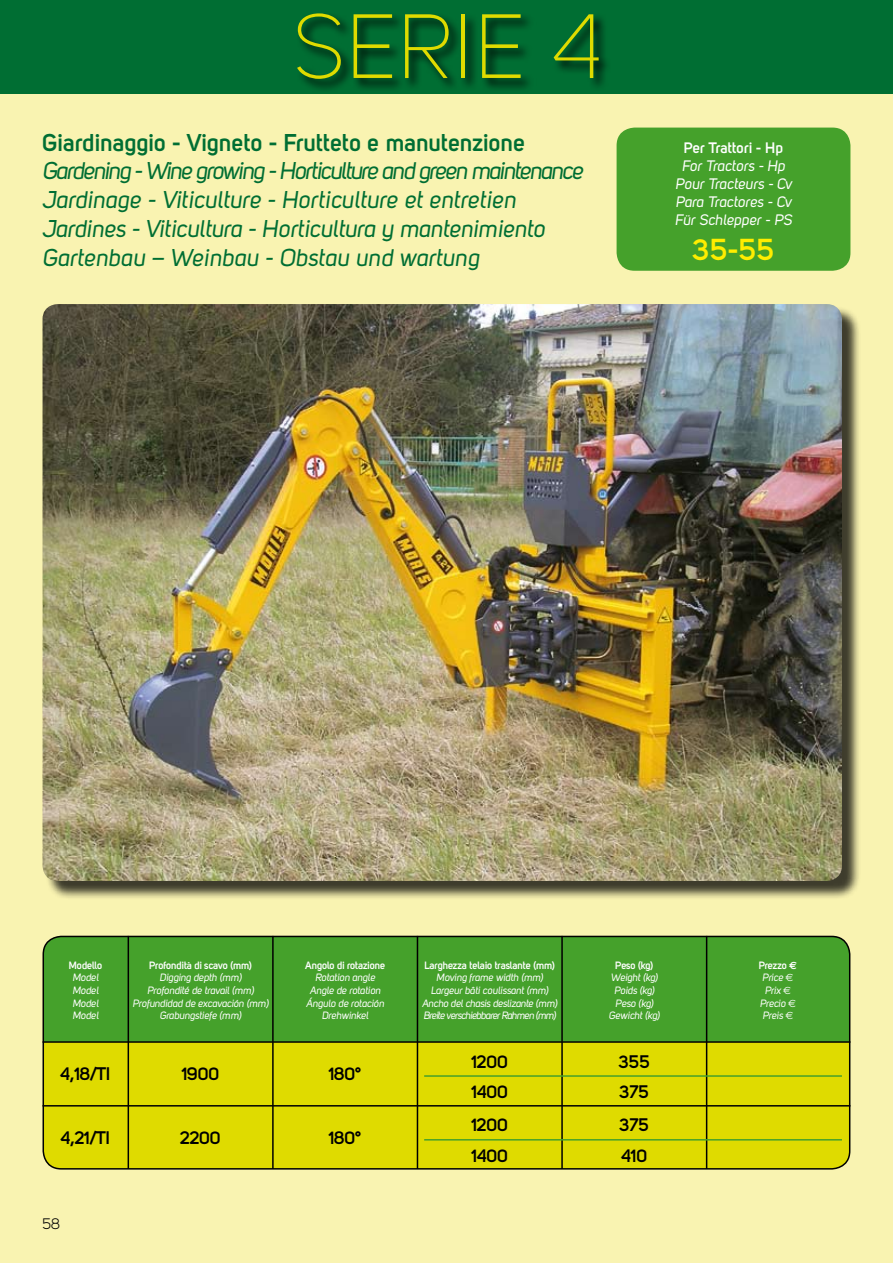
<style>
.page{position:relative;width:893px;height:1263px;background:#f9f3b1}
.page>*{position:absolute;margin:0;border:0;box-sizing:border-box;transform-origin:0 0}
.t1{font:90px "Uni Sans Light";color:#dfdb00}
.t2{font:700 30px "Uni Sans Semi";color:#ffed00}
.t3{font:24px/28.8px "Uni Sans Regular Italic";letter-spacing:-.01em;color:#006e33}
.t4{font:700 24px "Uni Sans Semi";color:#006e33}
.t5{font:700 18px "Uni Sans Semi";letter-spacing:-.02em;color:#000}
.t6{font:15px/18px "Uni Sans Regular Italic";color:#fff;text-align:center}
.t7{font:700 15px "Uni Sans Semi";letter-spacing:-.005em;color:#fff}
.t8{font:15px "Uni Sans Book";color:#000}
.t9{font:10.5px/12.6px "Uni Sans Regular Italic";letter-spacing:-.02em;color:#fff;text-align:center}
.t10{font:700 10.5px "Uni Sans Semi";letter-spacing:-.02em;color:#fff}
.s1{font-family:"Euro Sans"}
</style>
<div class="page">
<div style="left:0;top:0;width:893px;height:94px;background:#006e33"></div>
<svg style="left:299px;top:15px;width:308px;height:75px"></svg>
<div style="left:617px;top:128px;width:233px;height:143px;background:#45a12b;border-radius:18px"></div>
<div style="left:45px;top:306px;width:816px;height:594px;background:#000;opacity:.75"></div>
<img style="left:43px;top:304px;width:799px;height:577px">
<div style="left:43px;top:936px;width:807px;height:233px;background:#45a12b;border-radius:18px"></div>
<div style="left:43px;top:1042px;width:807px;height:127px;background:#dfdb00"></div>
<div style="left:43px;top:936px;width:807px;height:233px;border:2px solid #000;border-radius:18px"></div>
<hr style="left:43px;top:1041px;width:807px;height:2px;background:#000">
<hr style="left:43px;top:1105px;width:807px;height:1px;background:#000">
<hr style="left:128px;top:936px;width:1px;height:233px;background:#000">
<hr style="left:272px;top:936px;width:2px;height:233px;background:#000">
<hr style="left:417px;top:936px;width:1px;height:233px;background:#000">
<hr style="left:561px;top:936px;width:2px;height:233px;background:#000">
<hr style="left:706px;top:936px;width:1px;height:233px;background:#000">
<hr style="left:424px;top:1075px;width:418px;height:2px;background:#45a12b">
<hr style="left:424px;top:1139px;width:418px;height:1px;background:#45a12b">
<h1 class="t1" style="left:292px;top:-4px;width:310px">SERIE 4</h1>
<h3 class="t4" style="left:43px;top:128px;width:484px">Giardinaggio - Vigneto - Frutteto e manutenzione</h3>
<h3 class="t3" style="left:43px;top:156px;width:542px">Gardening - Wine growing - Horticulture and green maintenance Jardinage - Viticulture - Horticulture et entretien Jardines - Viticultura - Horticultura y mantenimiento Gartenbau – Weinbau - Obstau und wartung</h3>
<h3 class="t7" style="left:684px;top:139px;width:101px">Per Trattori - Hp</h3>
<h3 class="t6" style="left:675px;top:157px;width:119px">For Tractors - Hp<br>Pour Tracteurs - Cv<br>Para Tractores - Cv<br>Für Schlepper - PS</h3>
<h2 class="t2" style="left:692px;top:232px;width:84px">35-55</h2>
<p class="t10" style="left:69px;top:959px;width:35px">Modello</p>
<p class="t9" style="left:72px;top:971px;width:28px;text-align:justify">Model Model Model Model</p>
<p class="t10" style="left:149px;top:959px;width:104px">Profondità di scavo (mm)</p>
<p class="t9" style="left:133px;top:971px;width:138px">Digging depth (mm)<br>Profondité de travail (mm)<br>Profundidad de excavación (mm)<br>Grabungstiefe (mm)</p>
<p class="t10" style="left:305px;top:959px;width:82px">Angolo di rotazione</p>
<p class="t9" style="left:306px;top:971px;width:80px">Rotation angle<br>Angle de rotation<br>Ángulo de rotación<br>Drehwinkel</p>
<p class="t10" style="left:424px;top:959px;width:132px">Larghezza telaio traslante (mm)</p>
<p class="t9" style="left:422px;top:971px;width:137px">Moving frame width (mm)<br>Largeur bâti coulissant (mm)<br>Ancho del chasis deslizante (mm)<br>Breite verschiebbarer Rahmen (mm)</p>
<p class="t10" style="left:615px;top:959px;width:40px">Peso (kg)</p>
<p class="t9" style="left:609px;top:971px;width:52px">Weight (kg)<br>Poids (kg)<br>Peso (kg)<br>Gewicht (kg)</p>
<p class="t10" style="left:759px;top:959px;width:40px">Prezzo <span class="s1">(</span></p>
<p class="t9" style="left:760px;top:971px;width:38px">Price <span class="s1">E<br></span>Prix <span class="s1">E<br></span>Precio <span class="s1">E<br></span>Preis <span class="s1">E</span></p>
<h3 class="t5" style="left:60px;top:1063px;width:52px">4,18/TI</h3>
<h3 class="t5" style="left:182px;top:1063px;width:39px">1900</h3>
<h3 class="t5" style="left:329px;top:1063px;width:34px">180°</h3>
<h3 class="t5" style="left:471px;top:1050px;width:38px">1200</h3>
<h3 class="t5" style="left:618px;top:1050px;width:33px">355</h3>
<h3 class="t5" style="left:471px;top:1081px;width:38px">1400</h3>
<h3 class="t5" style="left:619px;top:1081px;width:32px">375</h3>
<h3 class="t5" style="left:61px;top:1127px;width:51px">4,21/TI</h3>
<h3 class="t5" style="left:180px;top:1127px;width:42px">2200</h3>
<h3 class="t5" style="left:329px;top:1127px;width:34px">180°</h3>
<h3 class="t5" style="left:471px;top:1114px;width:38px">1200</h3>
<h3 class="t5" style="left:619px;top:1114px;width:32px">375</h3>
<h3 class="t5" style="left:471px;top:1145px;width:38px">1400</h3>
<h3 class="t5" style="left:621px;top:1145px;width:28px">410</h3>
<h3 class="t8" style="left:43px;top:1215px;width:19px">58</h3>
</div>
